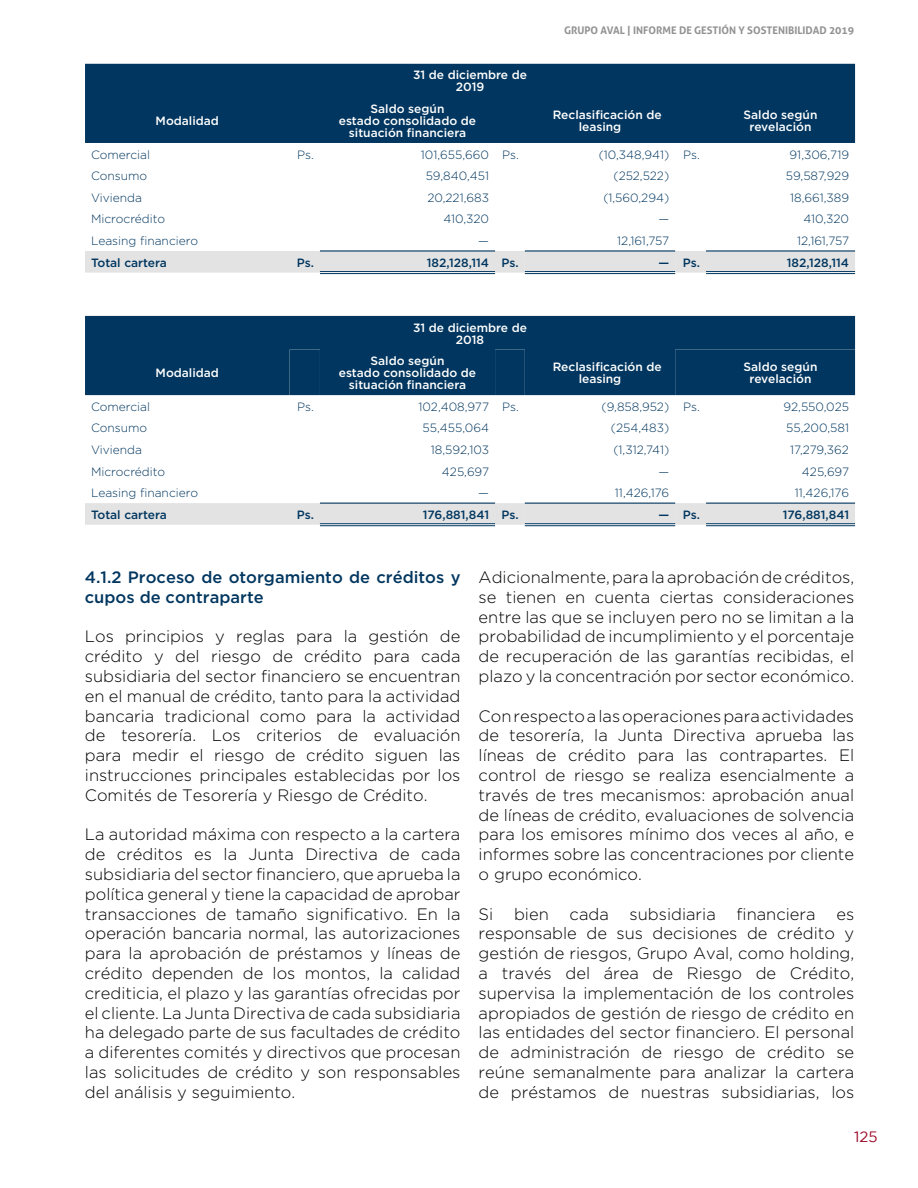
<style>
.page{position:relative;width:918px;height:1188px;background:#fff}
.page>*{position:absolute;margin:0;border:0;box-sizing:border-box;transform-origin:0 0}
.t1{font:300 16.5px/19.8px "Gotham";color:#000;text-align:justify}
.t2{font:500 16.5px/19.8px "Gotham";color:#00365f}
.t3{font:15px "Gotham";color:#9b0c2a}
.t4{font:300 12px "Gotham";color:#00365f}
.t5{font:500 12px/12px "Gotham";color:#fff;text-align:center}
.t6{font:500 12px "Gotham";color:#00365f}
.t7{font:700 10.5px "Aller";color:#929292}
</style>
<div class="page">
<div style="left:85px;top:64px;width:770px;height:79px;background:#00365f"></div>
<div style="left:85px;top:251px;width:770px;height:22px;background:#e3e3e3"></div>
<hr style="left:320px;top:271px;width:175px;height:3px;background:#fff">
<hr style="left:525px;top:271px;width:150px;height:3px;background:#fff">
<hr style="left:706px;top:271px;width:149px;height:3px;background:#fff">
<hr style="left:320px;top:250px;width:175px;height:2px;background:#00365f">
<hr style="left:320px;top:271px;width:175px;height:1px;background:#00365f">
<hr style="left:320px;top:273px;width:175px;height:1px;background:#00365f">
<hr style="left:525px;top:250px;width:150px;height:2px;background:#00365f">
<hr style="left:525px;top:271px;width:150px;height:1px;background:#00365f">
<hr style="left:525px;top:273px;width:150px;height:1px;background:#00365f">
<hr style="left:706px;top:250px;width:149px;height:2px;background:#00365f">
<hr style="left:706px;top:271px;width:149px;height:1px;background:#00365f">
<hr style="left:706px;top:273px;width:149px;height:1px;background:#00365f">
<div style="left:85px;top:316px;width:770px;height:79px;background:#00365f"></div>
<div style="left:290px;top:350px;width:565px;height:45px;background:#00365f"></div>
<div style="left:85px;top:503px;width:770px;height:22px;background:#e3e3e3"></div>
<hr style="left:320px;top:523px;width:175px;height:3px;background:#fff">
<hr style="left:525px;top:523px;width:150px;height:3px;background:#fff">
<hr style="left:706px;top:523px;width:149px;height:3px;background:#fff">
<hr style="left:320px;top:503px;width:175px;height:1px;background:#00365f">
<hr style="left:320px;top:523px;width:175px;height:1px;background:#00365f">
<hr style="left:320px;top:525px;width:175px;height:1px;background:#00365f">
<hr style="left:525px;top:503px;width:150px;height:1px;background:#00365f">
<hr style="left:525px;top:523px;width:150px;height:1px;background:#00365f">
<hr style="left:525px;top:525px;width:150px;height:1px;background:#00365f">
<hr style="left:706px;top:503px;width:149px;height:1px;background:#00365f">
<hr style="left:706px;top:523px;width:149px;height:1px;background:#00365f">
<hr style="left:706px;top:525px;width:149px;height:1px;background:#00365f">
<p class="t5" style="left:156px;top:115px;width:65px">Modalidad</p>
<p class="t5" style="left:413px;top:69px;width:116px">31 de diciembre de<br>2019</p>
<p class="t7" style="left:564px;top:24px;width:292px">GRUPO AVAL | INFORME DE GESTIÓN Y SOSTENIBILIDAD 2019</p>
<p class="t5" style="left:339px;top:103px;width:139px">Saldo según<br>estado consolidado de situación financiera</p>
<p class="t5" style="left:579px;top:109px;width:84px;text-align:left;text-indent:-26px">Reclasificación de leasing</p>
<p class="t5" style="left:744px;top:109px;width:75px">Saldo según revelación</p>
<p class="t4" style="left:91px;top:147px;width:61px">Comercial</p>
<p class="t4" style="left:297px;top:147px;width:18px">Ps.</p>
<p class="t4" style="left:421px;top:147px;width:99px">101,655,660 Ps.</p>
<p class="t4" style="left:599px;top:147px;width:103px">(10,348,941) Ps.</p>
<p class="t4" style="left:790px;top:147px;width:61px">91,306,719</p>
<p class="t4" style="left:91px;top:168px;width:58px">Consumo</p>
<p class="t4" style="left:426px;top:168px;width:65px">59,840,451</p>
<p class="t4" style="left:614px;top:168px;width:57px">(252,522)</p>
<p class="t4" style="left:786px;top:168px;width:65px">59,587,929</p>
<p class="t4" style="left:91px;top:190px;width:52px">Vivienda</p>
<p class="t4" style="left:427px;top:190px;width:63px">20,221,683</p>
<p class="t4" style="left:603px;top:190px;width:67px">(1,560,294)</p>
<p class="t4" style="left:790px;top:190px;width:60px">18,661,389</p>
<p class="t4" style="left:91px;top:212px;width:76px">Microcrédito</p>
<p class="t4" style="left:443px;top:212px;width:47px">410,320</p>
<p class="t4" style="left:658px;top:212px;width:12px">—</p>
<p class="t4" style="left:803px;top:212px;width:47px">410,320</p>
<p class="t4" style="left:91px;top:233px;width:108px">Leasing financiero</p>
<p class="t4" style="left:478px;top:233px;width:12px">—</p>
<p class="t4" style="left:617px;top:233px;width:53px">12,161,757</p>
<p class="t4" style="left:797px;top:233px;width:53px">12,161,757</p>
<p class="t6" style="left:91px;top:254px;width:77px">Total cartera</p>
<p class="t6" style="left:297px;top:254px;width:19px">Ps.</p>
<p class="t6" style="left:427px;top:254px;width:94px">182,128,114 Ps.</p>
<p class="t6" style="left:658px;top:254px;width:43px">— Ps.</p>
<p class="t6" style="left:787px;top:254px;width:64px">182,128,114</p>
<p class="t5" style="left:156px;top:367px;width:65px">Modalidad</p>
<p class="t5" style="left:413px;top:321px;width:116px">31 de diciembre de<br>2018</p>
<p class="t5" style="left:339px;top:355px;width:139px">Saldo según<br>estado consolidado de situación financiera</p>
<p class="t5" style="left:579px;top:361px;width:84px;text-align:left;text-indent:-26px">Reclasificación de leasing</p>
<p class="t5" style="left:744px;top:361px;width:75px">Saldo según revelación</p>
<p class="t4" style="left:91px;top:399px;width:61px">Comercial</p>
<p class="t4" style="left:297px;top:399px;width:18px">Ps.</p>
<p class="t4" style="left:419px;top:399px;width:102px">102,408,977 Ps.</p>
<p class="t4" style="left:602px;top:399px;width:100px">(9,858,952) Ps.</p>
<p class="t4" style="left:784px;top:399px;width:67px">92,550,025</p>
<p class="t4" style="left:91px;top:420px;width:58px">Consumo</p>
<p class="t4" style="left:423px;top:420px;width:68px">55,455,064</p>
<p class="t4" style="left:611px;top:420px;width:60px">(254,483)</p>
<p class="t4" style="left:786px;top:420px;width:64px">55,200,581</p>
<p class="t4" style="left:91px;top:442px;width:52px">Vivienda</p>
<p class="t4" style="left:431px;top:442px;width:60px">18,592,103</p>
<p class="t4" style="left:613px;top:442px;width:57px">(1,312,741)</p>
<p class="t4" style="left:790px;top:442px;width:60px">17,279,362</p>
<p class="t4" style="left:91px;top:464px;width:76px">Microcrédito</p>
<p class="t4" style="left:442px;top:464px;width:49px">425,697</p>
<p class="t4" style="left:658px;top:464px;width:12px">—</p>
<p class="t4" style="left:802px;top:464px;width:49px">425,697</p>
<p class="t4" style="left:91px;top:485px;width:108px">Leasing financiero</p>
<p class="t4" style="left:478px;top:485px;width:12px">—</p>
<p class="t4" style="left:615px;top:485px;width:56px">11,426,176</p>
<p class="t4" style="left:795px;top:485px;width:56px">11,426,176</p>
<p class="t6" style="left:91px;top:507px;width:77px">Total cartera</p>
<p class="t6" style="left:297px;top:507px;width:19px">Ps.</p>
<p class="t6" style="left:423px;top:507px;width:98px">176,881,841 Ps.</p>
<p class="t6" style="left:658px;top:507px;width:43px">— Ps.</p>
<p class="t6" style="left:783px;top:507px;width:68px">176,881,841</p>
<p class="t2" style="left:85px;top:567px;width:377px">4.1.2 Proceso de otorgamiento de créditos y cupos de contraparte</p>
<p class="t1" style="left:85px;top:626px;width:377px">Los principios y reglas para la gestión de crédito y del riesgo de crédito para cada subsidiaria del sector financiero se encuentran en el manual de crédito, tanto para la actividad bancaria tradicional como para la actividad de tesorería. Los criterios de evaluación para medir el riesgo de crédito siguen las instrucciones principales establecidas por los Comités de Tesorería y Riesgo de Crédito.</p>
<p class="t1" style="left:85px;top:824px;width:377px">La autoridad máxima con respecto a la cartera de créditos es la Junta Directiva de cada subsidiaria del sector financiero, que aprueba la política general y tiene la capacidad de aprobar transacciones de tamaño significativo. En la operación bancaria normal, las autorizaciones para la aprobación de préstamos y líneas de crédito dependen de los montos, la calidad crediticia, el plazo y las garantías ofrecidas por el cliente. La Junta Directiva de cada subsidiaria ha delegado parte de sus facultades de crédito a diferentes comités y directivos que procesan las solicitudes de crédito y son responsables del análisis y seguimiento.</p>
<p class="t1" style="left:479px;top:567px;width:377px">Adicionalmente, para la aprobación de créditos, se tienen en cuenta ciertas consideraciones entre las que se incluyen pero no se limitan a la probabilidad de incumplimiento y el porcentaje de recuperación de las garantías recibidas, el plazo y la concentración por sector económico.</p>
<p class="t1" style="left:479px;top:705px;width:377px">Con respecto a las operaciones para actividades de tesorería, la Junta Directiva aprueba las líneas de crédito para las contrapartes. El control de riesgo se realiza esencialmente a través de tres mecanismos: aprobación anual de líneas de crédito, evaluaciones de solvencia para los emisores mínimo dos veces al año, e informes sobre las concentraciones por cliente o grupo económico.</p>
<p class="t1" style="left:479px;top:903px;width:16px">Si</p>
<p class="t1" style="left:514px;top:903px;width:36px">bien</p>
<p class="t1" style="left:570px;top:903px;width:41px">cada</p>
<p class="t1" style="left:630px;top:903px;width:88px">subsidiaria</p>
<p class="t1" style="left:737px;top:903px;width:81px">financiera</p>
<p class="t1" style="left:479px;top:903px;width:377px;text-indent:358px">es responsable de sus decisiones de crédito y gestión de riesgos, Grupo Aval, como holding, a través del área de Riesgo de Crédito, supervisa la implementación de los controles apropiados de gestión de riesgo de crédito en las entidades del sector financiero. El personal de administración de riesgo de crédito se reúne semanalmente para analizar la cartera de préstamos de nuestras subsidiarias, los</p>
<p class="t3" style="left:854px;top:1128px;width:25px">125</p>
</div>
